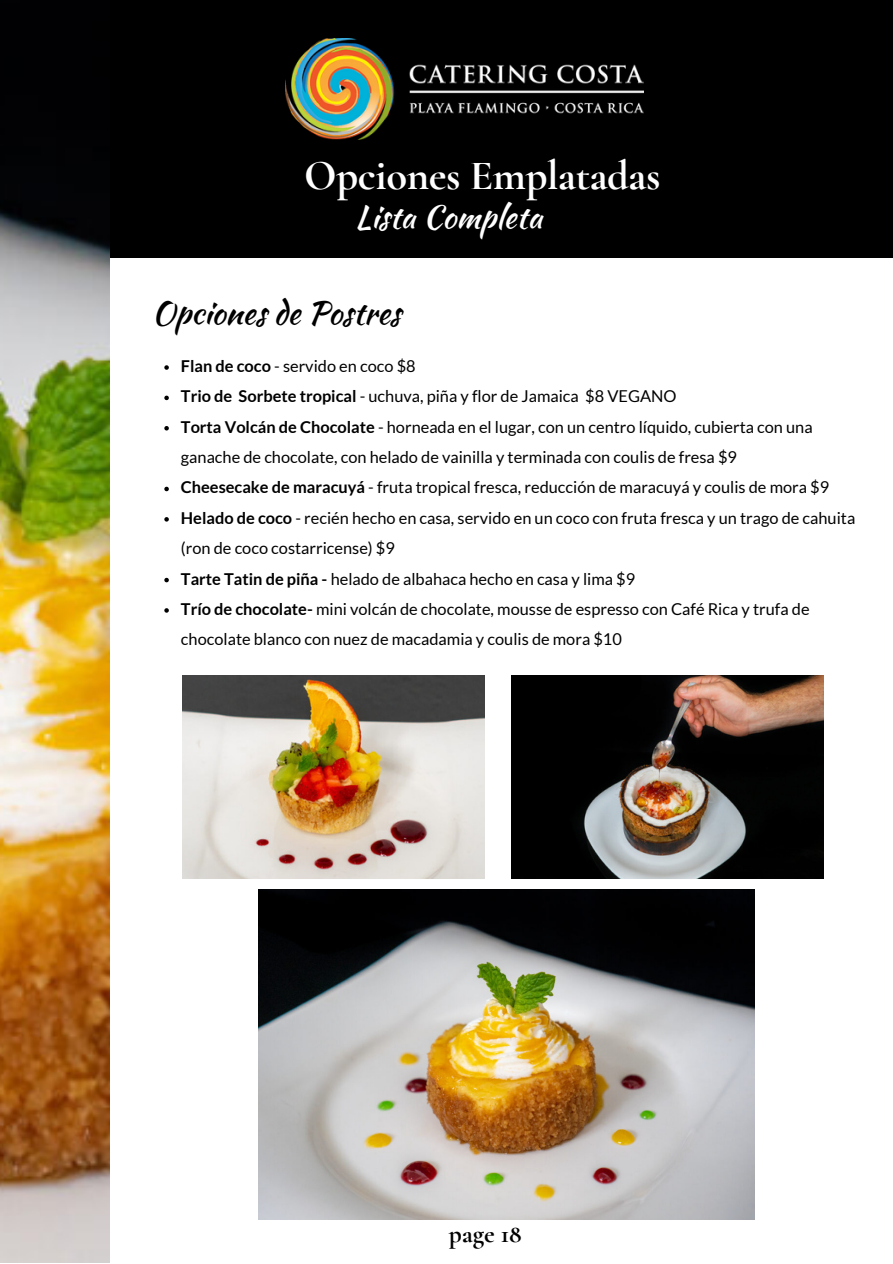
<style>
.page{position:relative;width:893px;height:1264px;background:#fff}
.page>*{position:absolute;margin:0;border:0;box-sizing:border-box;transform-origin:0 0}
.t1{font:700 42.6px "Cormorant Garamond";letter-spacing:-.01em;color:#fff}
.t2{font:31.65px "Kaushan Script";color:#000}
.t3{font:31.65px "Kaushan Script";color:#fff}
.t4{font:700 25.5px "Cormorant Garamond";color:#000}
.t5{font:16.35px/30.3px "Lato";color:#000}
.s1{font-weight:700}
</style>
<div class="page">
<div style="left:95px;top:0;width:797px;height:257px;background:#000"></div>
<img style="left:0;top:0;width:110px;height:1262px">
<img style="left:286px;top:38px;width:357px;height:102px">
<img style="left:258px;top:889px;width:496px;height:330px">
<img style="left:511px;top:675px;width:312px;height:204px">
<img style="left:182px;top:675px;width:303px;height:204px">
<svg style="left:164px;top:365px;width:5px;height:5px"></svg>
<svg style="left:164px;top:395px;width:5px;height:5px"></svg>
<svg style="left:164px;top:426px;width:5px;height:4px"></svg>
<svg style="left:164px;top:486px;width:5px;height:5px"></svg>
<svg style="left:164px;top:517px;width:5px;height:4px"></svg>
<svg style="left:164px;top:578px;width:5px;height:4px"></svg>
<svg style="left:164px;top:608px;width:5px;height:4px"></svg>
<p class="t1" style="left:304px;top:150px;width:358px">Opciones Emplatadas</p>
<p class="t3" style="left:355px;top:193px;width:189px">Lista Completa</p>
<p class="t2" style="left:152px;top:289px;width:250px">Opciones de Postres</p>
<p class="t5" style="left:181px;top:350px;width:236px"><span class="s1">Flan de coco</span> - servido en coco $8</p>
<p class="t5" style="left:181px;top:381px;width:497px"><span class="s1">Trio de Sorbete tropical</span> - uchuva, piña y flor de Jamaica $8 VEGANO</p>
<p class="t5" style="left:181px;top:411px;width:633px"><span class="s1">Torta Volcán de Chocolate</span> - horneada en el lugar, con un centro líquido, cubierta con una ganache de chocolate, con helado de vainilla y terminada con coulis de fresa $9</p>
<p class="t5" style="left:181px;top:472px;width:649px"><span class="s1">Cheesecake de maracuyá</span> - fruta tropical fresca, reducción de maracuyá y coulis de mora $9</p>
<p class="t5" style="left:181px;top:502px;width:675px"><span class="s1">Helado de coco</span> - recién hecho en casa, servido en un coco con fruta fresca y un trago de cahuita (ron de coco costarricense) $9</p>
<p class="t5" style="left:181px;top:563px;width:456px"><span class="s1">Tarte Tatin de piña -</span> helado de albahaca hecho en casa y lima $9</p>
<p class="t5" style="left:181px;top:593px;width:630px"><span class="s1">Trío de chocolate-</span> mini volcán de chocolate, mousse de espresso con Café Rica y trufa de chocolate blanco con nuez de macadamia y coulis de mora $10</p>
<p class="t4" style="left:449px;top:1218px;width:74px">page 18</p>
</div>
